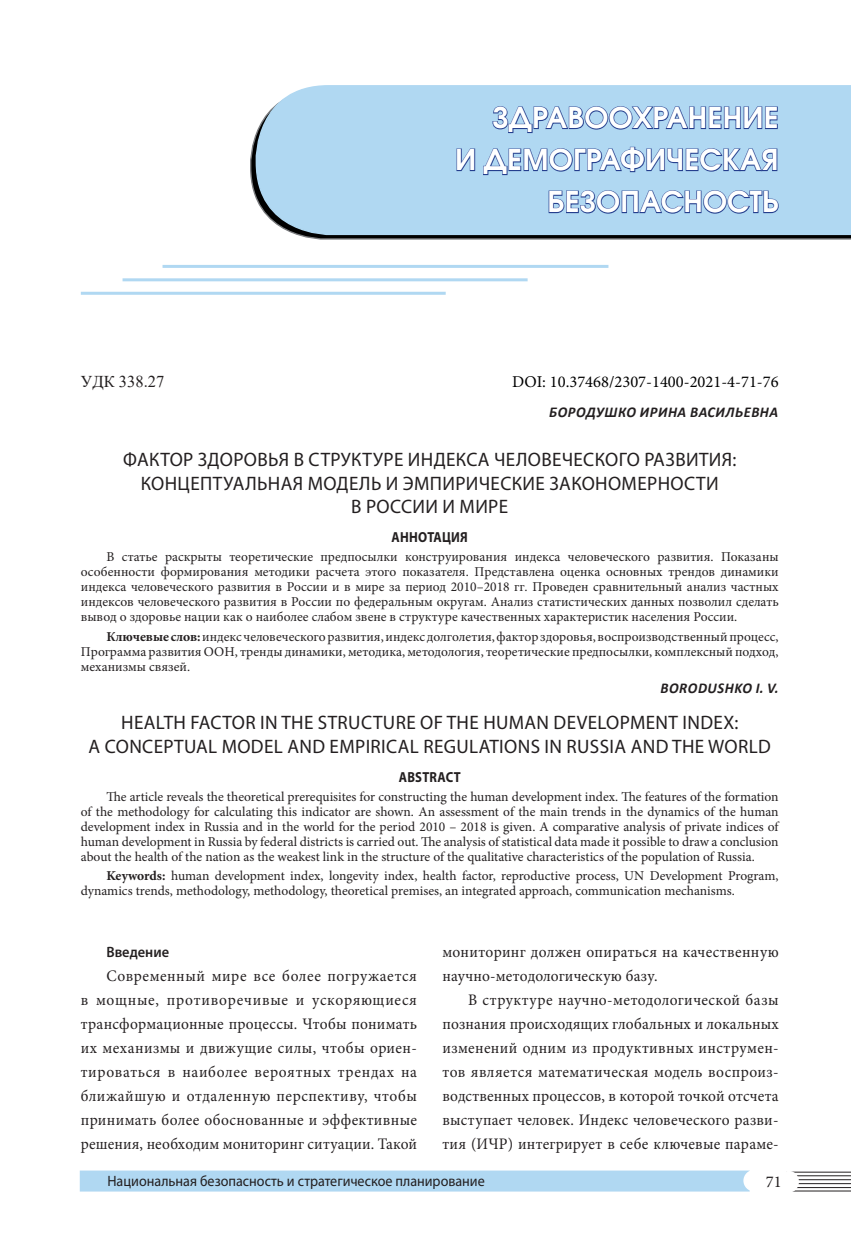
<style>
.page{position:relative;width:851px;height:1234px;background:#fff}
.page>*{position:absolute;margin:0;border:0;box-sizing:border-box;transform-origin:0 0}
.Раздел_Заголовок{font:600 28.5px/42px "Avant Garde Gothic C";letter-spacing:.01em;color:#fff;text-align:right}
.Заголовок{font:19.5px/23.4px "Myriad Pro";letter-spacing:.02em;color:#231f20;text-align:center}
.ЗаголовокАнгл{font:19.5px/23.4px "Myriad Pro";letter-spacing:.02em;color:#231f20;text-align:center}
.УДК{font:16.5px "Minion Pro";color:#000}
.УДК-2{font:16.5px "Times New Roman";color:#231f20}
.t1{font:16.5px "Minion Pro";color:#231f20}
.Основной_текст2{font:16.05px/24px "Minion Pro";letter-spacing:.015em;color:#231f20;text-align:justify;scale:.96 1}
.t2{font:15px "Myriad Pro";color:#231f20;scale:.94 1}
.УДК-3{font:italic 700 15px "Calibri";letter-spacing:.04em;color:#231f20;scale:.96 1}
.ФИО_англ{font:italic 700 15px "Calibri";letter-spacing:.04em;color:#231f20;scale:.96 1}
.Подзаголовок__жирн_в{font:600 15px "Myriad Pro";color:#231f20;scale:.96 1}
.АннотацЗагол{font:700 14.55px "Myriad Pro";letter-spacing:.02em;color:#231f20;scale:.87 1}
.АннотацТекст{font:13.5px/15px "Minion Pro";color:#231f20;text-align:justify}
.Ключ_слова{font:13.5px/15px "Minion Pro";color:#231f20;text-align:justify}
.s1{font-style:italic}
.s2{font-weight:700}
</style>
<div class="page">
<div style="left:80px;top:1170px;width:669px;height:21px;background:#b0d8f2"></div>
<div style="left:744px;top:1170px;width:20px;height:20px;background:#fff;border-radius:50%"></div>
<div style="left:743px;top:1169px;width:22px;height:22px;border:2px solid #fff;border-radius:50%"></div>
<hr style="left:786px;top:1182px;width:64px;height:1px;background:#231f20">
<hr style="left:786px;top:1171px;width:64px;height:1px;background:#231f20">
<hr style="left:786px;top:1174px;width:64px;height:1px;background:#231f20">
<hr style="left:786px;top:1178px;width:64px;height:1px;background:#231f20">
<hr style="left:786px;top:1186px;width:64px;height:1px;background:#231f20">
<hr style="left:786px;top:1190px;width:64px;height:1px;background:#231f20">
<div style="left:779px;top:1171px;width:18px;height:20px;background:#fff;border-radius:50%"></div>
<div style="left:778px;top:1170px;width:20px;height:22px;border:2px solid #fff;border-radius:50%"></div>
<svg style="left:250px;top:136px;width:600px;height:103px"></svg>
<div style="left:255px;top:85px;width:595px;height:150px;background:#b0d8f2"></div>
<svg style="left:491px;top:105px;width:287px;height:29px;background:#88acd5"></svg>
<svg style="left:455px;top:148px;width:21px;height:24px"></svg>
<svg style="left:482px;top:146px;width:296px;height:30px;background:#89add6"></svg>
<svg style="left:547px;top:189px;width:232px;height:25px;background:#84a8d2"></svg>
<hr style="left:162px;top:265px;width:446px;height:3px;background:#b0d8f2">
<hr style="left:122px;top:278px;width:405px;height:3px;background:#b0d8f2">
<hr style="left:81px;top:292px;width:364px;height:3px;background:#b0d8f2">
<p class="Раздел_Заголовок" style="left:455px;top:96px;width:325px">ЗДРАВООХРАНЕНИЕ<br>И ДЕМОГРАФИЧЕСКАЯ<br>БЕЗОПАСНОСТЬ</p>
<p class="УДК-2" style="left:81px;top:369px;width:85px">УДК 338.27</p>
<p class="УДК" style="left:512px;top:370px;width:268px">DOI: 10.37468/2307-1400-2021-4-71-76</p>
<p class="УДК-3" style="left:549px;top:401px;width:240px">БОРОДУШКО ИРИНА ВАСИЛЬЕВНА</p>
<p class="Заголовок" style="left:123px;top:447px;width:614px">ФАКТОР ЗДОРОВЬЯ В СТРУКТУРЕ ИНДЕКСА ЧЕЛОВЕЧЕСКОГО РАЗВИТИЯ:<br>КОНЦЕПТУАЛЬНАЯ МОДЕЛЬ И ЭМПИРИЧЕСКИЕ ЗАКОНОМЕРНОСТИ<br>В РОССИИ И МИРЕ</p>
<p class="АннотацЗагол" style="left:391px;top:527px;width:89px">АННОТАЦИЯ</p>
<p class="АннотацТекст" style="left:81px;top:549px;width:699px;text-indent:26px">В статье раскрыты теоретические предпосылки конструирования индекса человеческого развития. Показаны особенности формирования методики расчета этого показателя. Представлена оценка основных трендов динамики индекса человеческого развития в России и в мире за период 2010–2018 гг<span class="s1">.</span> Проведен сравнительный анализ частных индексов человеческого развития в России по федеральным округам. Анализ статистических данных позволил сделать вывод о здоровье нации как о наиболее слабом звене в структуре качественных характеристик населения России.</p>
<p class="Ключ_слова" style="left:81px;top:628px;width:699px;text-indent:26px"><span class="s2">Ключевые слов:</span>индекс человеческого развития, индекс долголетия, фактор здоровья, воспроизводственный процесс, Программа развития ООН, тренды динамики, методика, методология, теоретические предпосылки, комплексный подход, механизмы связей.</p>
<p class="ФИО_англ" style="left:660px;top:677px;width:125px">BORODUSHKO I. V.</p>
<p class="ЗаголовокАнгл" style="left:89px;top:710px;width:683px">HEALTH FACTOR IN THE STRUCTURE OF THE HUMAN DEVELOPMENT INDEX:<br>A CONCEPTUAL MODEL AND EMPIRICAL REGULATIONS IN RUSSIA AND THE WORLD</p>
<p class="АннотацЗагол" style="left:398px;top:767px;width:73px">ABSTRACT</p>
<p class="АннотацТекст" style="left:81px;top:788px;width:699px;text-indent:26px">The article reveals the theoretical prerequisites for constructing the human development index. The features of the formation of the methodology for calculating this indicator are shown. An assessment of the main trends in the dynamics of the human development index in Russia and in the world for the period 2010 – 2018 is given. A comparative analysis of private indices of human development in Russia by federal districts is carried out. The analysis of statistical data made it possible to draw a conclusion about the health of the nation as the weakest link in the structure of the qualitative characteristics of the population of Russia.</p>
<p class="Ключ_слова" style="left:81px;top:868px;width:699px;text-indent:26px"><span class="s2">Keywords:</span> human development index, longevity index, health factor, reproductive process, UN Development Program, dynamics trends, methodology, methodology, theoretical premises, an integrated approach, communication mechanisms.</p>
<p class="Подзаголовок__жирн_в" style="left:106px;top:941px;width:67px">Введение</p>
<p class="Основной_текст2" style="left:81px;top:963px;width:351px;text-indent:26px">Современный мире все более погружается в мощные, противоречивые и ускоряющиеся трансформационные процессы. Чтобы понимать их механизмы и движущие силы, чтобы ориен&shy;тироваться в наиболее вероятных трендах на ближайшую и отдаленную перспективу, чтобы принимать более обоснованные и эффективные решения, необходим мониторинг ситуации. Такой</p>
<p class="Основной_текст2" style="left:442px;top:939px;width:351px">мониторинг должен опираться на качественную научно-методологическую базу.</p>
<p class="Основной_текст2" style="left:442px;top:987px;width:351px;text-indent:26px">В структуре научно-методологической базы познания происходящих глобальных и локальных изменений одним из продуктивных инструмен&shy;тов является математическая модель воспроиз&shy;водственных процессов, в которой точкой отсчета выступает человек. Индекс человеческого разви&shy;тия (ИЧР) интегрирует в себе ключевые параме-</p>
<p class="t2" style="left:107px;top:1171px;width:403px">Национальная безопасность и стратегическое планирование</p>
<p class="t1" style="left:765px;top:1170px;width:17px">71</p>
</div>
